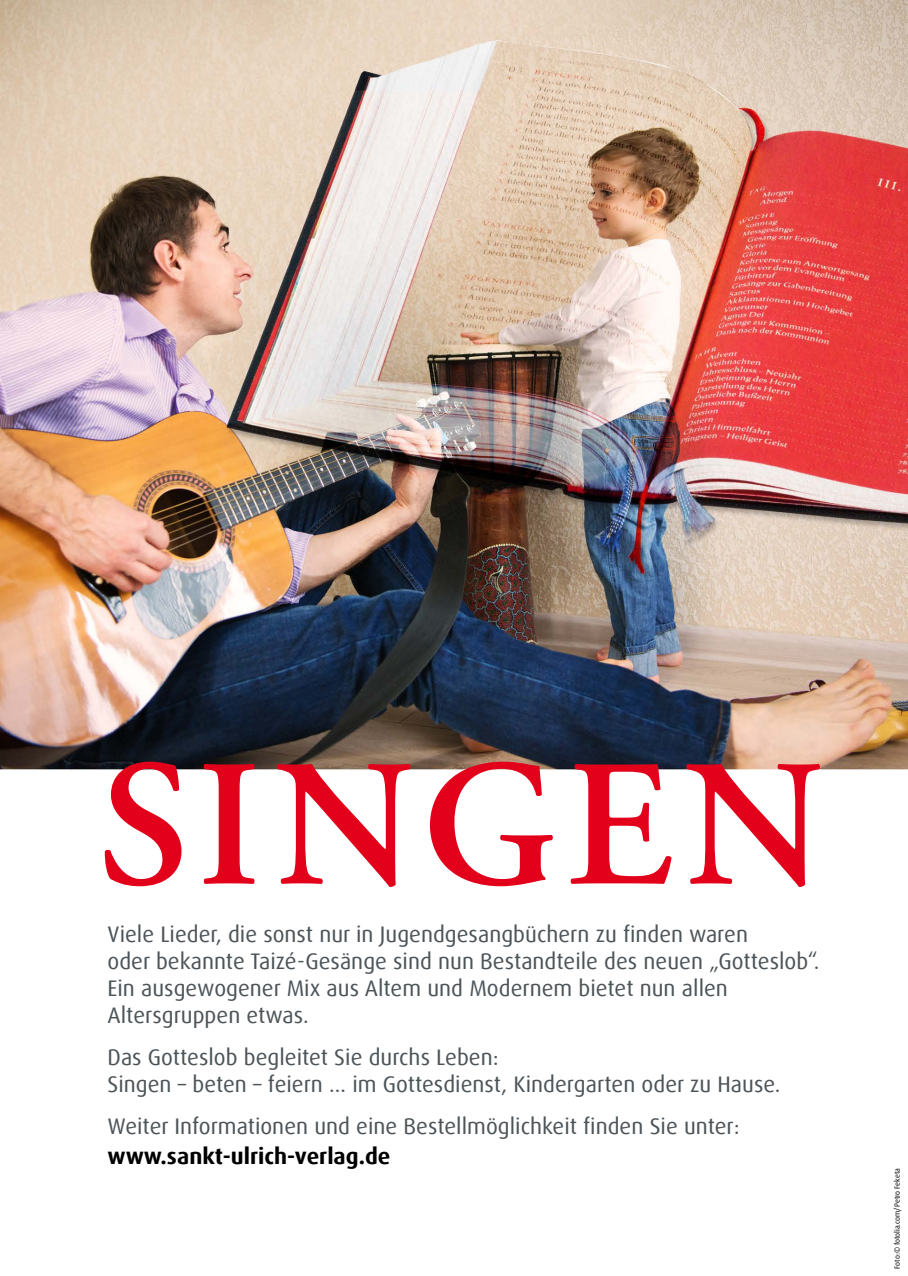
<style>
.page{position:relative;width:908px;height:1276px;background:#fff}
.page>*{position:absolute;margin:0;border:0;box-sizing:border-box;transform-origin:0 0}
.t1{font:600 180px "Adobe Garamond Pro";letter-spacing:.06em;color:#e2001a}
.t2{font:22.5px/27px "Dax Offc Pro";color:#4c5459}
.t3{font:7.5px "Dax Offc Pro";letter-spacing:-.005em;color:#000}
.s1{font-weight:700;color:#000}
</style>
<div class="page">
<img style="left:0;top:0;width:907px;height:770px">
<p class="t1" style="left:98px;top:722px;width:727px">SINGEN</p>
<p class="t2" style="left:107px;top:921px;width:713px">Viele Lieder, die sonst nur in Jugendgesangbüchern zu finden waren<br>oder bekannte Taizé-Gesänge sind nun Bestandteile des neuen „Gotteslob“.<br>Ein ausgewogener Mix aus Altem und Modernem bietet nun allen Altersgruppen etwas.</p>
<p class="t2" style="left:107px;top:1044px;width:674px">Das Gotteslob begleitet Sie durchs Leben:<br>Singen – beten – feiern … im Gottesdienst, Kindergarten oder zu Hause.</p>
<p class="t2" style="left:107px;top:1111px;width:633px;line-height:30px">Weiter Informationen und eine Bestellmöglichkeit finden Sie unter: <span class="s1">www.sankt-ulrich-verlag.de</span></p>
<p class="t3" style="left:891px;top:1269px;width:102px;rotate:-90deg">Foto: © fotolia.com/Petro Feketa</p>
</div>
